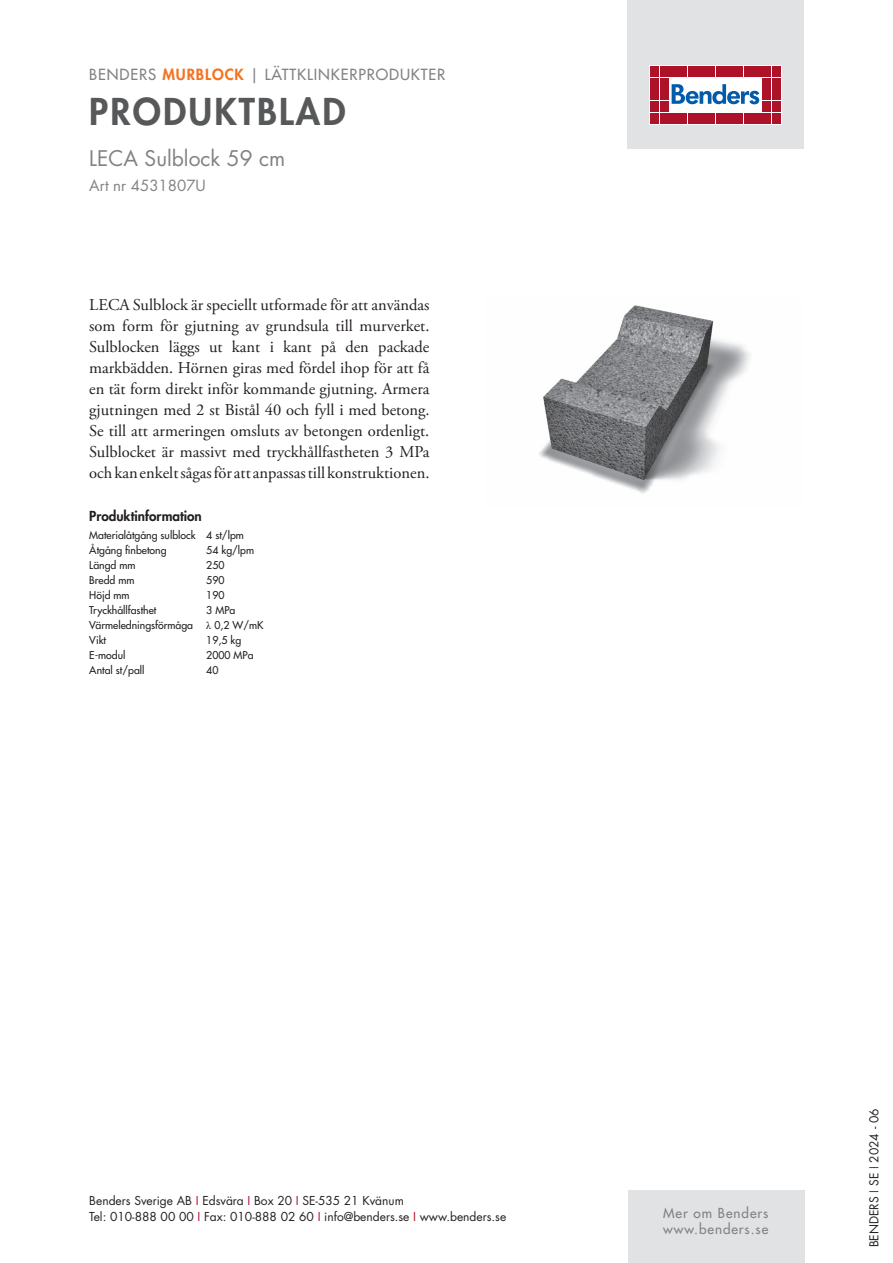
<style>
.page{position:relative;width:893px;height:1263px;background:#fff}
.page>*{position:absolute;margin:0;border:0;box-sizing:border-box;transform-origin:0 0}
.t1{font:800 36px "Futura Std";letter-spacing:.06em;color:#57585a}
.t2{font:21px "Futura Std";color:#808285}
.t3{font:16.5px/21px "Adobe Garamond Pro";color:#231f20;text-align:justify}
.t4{font:500 15px "Futura Std";letter-spacing:.06em;color:#808285}
.t5{font:15px "Futura Std";color:#808285}
.t6{font:500 13.5px/16.2px "Futura Std";letter-spacing:.07em;color:#808285}
.t7{font:800 13.5px "Futura Std";color:#231f20}
.t8{font:12px/16.5px "Futura Std";color:#231f20}
.t9{font:500 10.5px/15px "Futura Std";color:#231f20}
.s1{font-weight:800;color:#f47321}
.s2{font-family:"Times New Roman";font-weight:400}
.s3{color:#ae1229}
</style>
<div class="page">
<div style="left:627px;top:0;width:177px;height:149px;background:#e1e2e4"></div>
<div style="left:649px;top:66px;width:132px;height:58px;background:#fff;border:1px solid #fff"></div>
<div style="left:651px;top:67px;width:8px;height:10px;background:#ae1229"></div>
<div style="left:660px;top:67px;width:8px;height:10px;background:#ae1229"></div>
<div style="left:651px;top:78px;width:8px;height:11px;background:#ae1229"></div>
<div style="left:660px;top:78px;width:8px;height:11px;background:#ae1229"></div>
<div style="left:651px;top:90px;width:8px;height:10px;background:#ae1229"></div>
<div style="left:660px;top:90px;width:8px;height:10px;background:#ae1229"></div>
<div style="left:651px;top:101px;width:8px;height:11px;background:#ae1229"></div>
<div style="left:660px;top:101px;width:8px;height:11px;background:#ae1229"></div>
<div style="left:651px;top:113px;width:8px;height:10px;background:#ae1229"></div>
<div style="left:660px;top:113px;width:8px;height:10px;background:#ae1229"></div>
<div style="left:669px;top:67px;width:8px;height:10px;background:#ae1229"></div>
<div style="left:679px;top:67px;width:8px;height:10px;background:#ae1229"></div>
<div style="left:688px;top:67px;width:8px;height:10px;background:#ae1229"></div>
<div style="left:697px;top:67px;width:9px;height:10px;background:#ae1229"></div>
<div style="left:707px;top:67px;width:8px;height:10px;background:#ae1229"></div>
<div style="left:716px;top:67px;width:8px;height:10px;background:#ae1229"></div>
<div style="left:725px;top:67px;width:9px;height:10px;background:#ae1229"></div>
<div style="left:735px;top:67px;width:8px;height:10px;background:#ae1229"></div>
<div style="left:744px;top:67px;width:8px;height:10px;background:#ae1229"></div>
<div style="left:753px;top:67px;width:9px;height:10px;background:#ae1229"></div>
<div style="left:669px;top:113px;width:8px;height:10px;background:#ae1229"></div>
<div style="left:679px;top:113px;width:8px;height:10px;background:#ae1229"></div>
<div style="left:688px;top:113px;width:8px;height:10px;background:#ae1229"></div>
<div style="left:697px;top:113px;width:9px;height:10px;background:#ae1229"></div>
<div style="left:707px;top:113px;width:8px;height:10px;background:#ae1229"></div>
<div style="left:716px;top:113px;width:8px;height:10px;background:#ae1229"></div>
<div style="left:725px;top:113px;width:9px;height:10px;background:#ae1229"></div>
<div style="left:735px;top:113px;width:8px;height:10px;background:#ae1229"></div>
<div style="left:744px;top:113px;width:8px;height:10px;background:#ae1229"></div>
<div style="left:753px;top:113px;width:9px;height:10px;background:#ae1229"></div>
<div style="left:763px;top:67px;width:8px;height:10px;background:#ae1229"></div>
<div style="left:772px;top:67px;width:8px;height:10px;background:#ae1229"></div>
<div style="left:763px;top:78px;width:8px;height:11px;background:#ae1229"></div>
<div style="left:772px;top:78px;width:8px;height:11px;background:#ae1229"></div>
<div style="left:763px;top:90px;width:8px;height:10px;background:#ae1229"></div>
<div style="left:772px;top:90px;width:8px;height:10px;background:#ae1229"></div>
<div style="left:763px;top:101px;width:8px;height:11px;background:#ae1229"></div>
<div style="left:772px;top:101px;width:8px;height:11px;background:#ae1229"></div>
<div style="left:763px;top:113px;width:8px;height:10px;background:#ae1229"></div>
<div style="left:772px;top:113px;width:8px;height:10px;background:#ae1229"></div>
<svg style="left:672px;top:84px;width:87px;height:20px"></svg>
<div style="left:628px;top:1191px;width:176px;height:72px;background:#e1e2e4"></div>
<img style="left:539px;top:305px;width:210px;height:189px">
<p class="t4" style="left:89px;top:65px;width:358px">BENDERS <span class="s1">MURBLOCK</span> | LÄTTKLINKERPRODUKTER</p>
<h1 class="t1" style="left:89px;top:89px;width:258px">PRODUKTBLAD</h1>
<p class="t2" style="left:89px;top:145px;width:198px">LECA Sulblock 59 cm</p>
<p class="t5" style="left:89px;top:176px;width:118px">Art nr 4531807U</p>
<p class="t3" style="left:89px;top:294px;width:342px">LECA Sulblock är speciellt utformade för att användas som form för gjutning av grundsula till murverket.<br>Sulblocken läggs ut kant i kant på den packade markbädden. Hörnen giras med fördel ihop för att få en tät form direkt inför kommande gjutning. Armera gjutningen med 2 st Bistål 40 och fyll i med betong.<br>Se till att armeringen omsluts av betongen ordenligt.<br>Sulblocket är massivt med tryckhållfastheten 3 MPa och kan enkelt sågas för att anpassas till konstruktionen.</p>
<p class="t7" style="left:89px;top:507px;width:114px">Produktinformation</p>
<p class="t9" style="left:89px;top:527px;width:156px">Materialåtgång sulblock 4 st/lpm<br>Åtgång finbetong</p>
<p class="t9" style="left:206px;top:542px;width:49px">54 kg/lpm</p>
<p class="t9" style="left:89px;top:557px;width:48px">Längd mm</p>
<p class="t9" style="left:206px;top:557px;width:20px">250</p>
<p class="t9" style="left:89px;top:572px;width:47px">Bredd mm</p>
<p class="t9" style="left:206px;top:572px;width:20px">590</p>
<p class="t9" style="left:89px;top:587px;width:42px">Höjd mm</p>
<p class="t9" style="left:206px;top:587px;width:20px">190</p>
<p class="t9" style="left:89px;top:602px;width:69px">Tryckhållfasthet</p>
<p class="t9" style="left:206px;top:602px;width:31px">3 MPa</p>
<p class="t9" style="left:89px;top:617px;width:105px">Värmeledningsförmåga</p>
<p class="t9" style="left:206px;top:617px;width:59px"><span class="s2">λ</span> 0,2 W/mK</p>
<p class="t9" style="left:89px;top:632px;width:18px">Vikt</p>
<p class="t9" style="left:206px;top:632px;width:36px">19,5 kg</p>
<p class="t9" style="left:89px;top:647px;width:38px">E-modul</p>
<p class="t9" style="left:206px;top:647px;width:49px">2000 MPa</p>
<p class="t9" style="left:89px;top:662px;width:57px">Antal st/pall</p>
<p class="t9" style="left:206px;top:662px;width:14px">40</p>
<p class="t8" style="left:89px;top:1192px;width:418px">Benders Sverige AB <span class="s3">I</span> Edsvära <span class="s3">I</span> Box 20 <span class="s3">I</span> SE-535 21 Kvänum<br>Tel: 010-888 00 00 <span class="s3">I</span> Fax: 010-888 02 60 <span class="s3">I</span> info@benders.se <span class="s3">I</span> www.benders.se</p>
<p class="t6" style="left:663px;top:1205px;width:107px">Mer om Benders www.benders.se</p>
<p class="t8" style="left:866px;top:1247px;width:140px;rotate:-90deg">BENDERS <span class="s3">I</span> SE <span class="s3">I</span> 2024 - 06</p>
</div>
